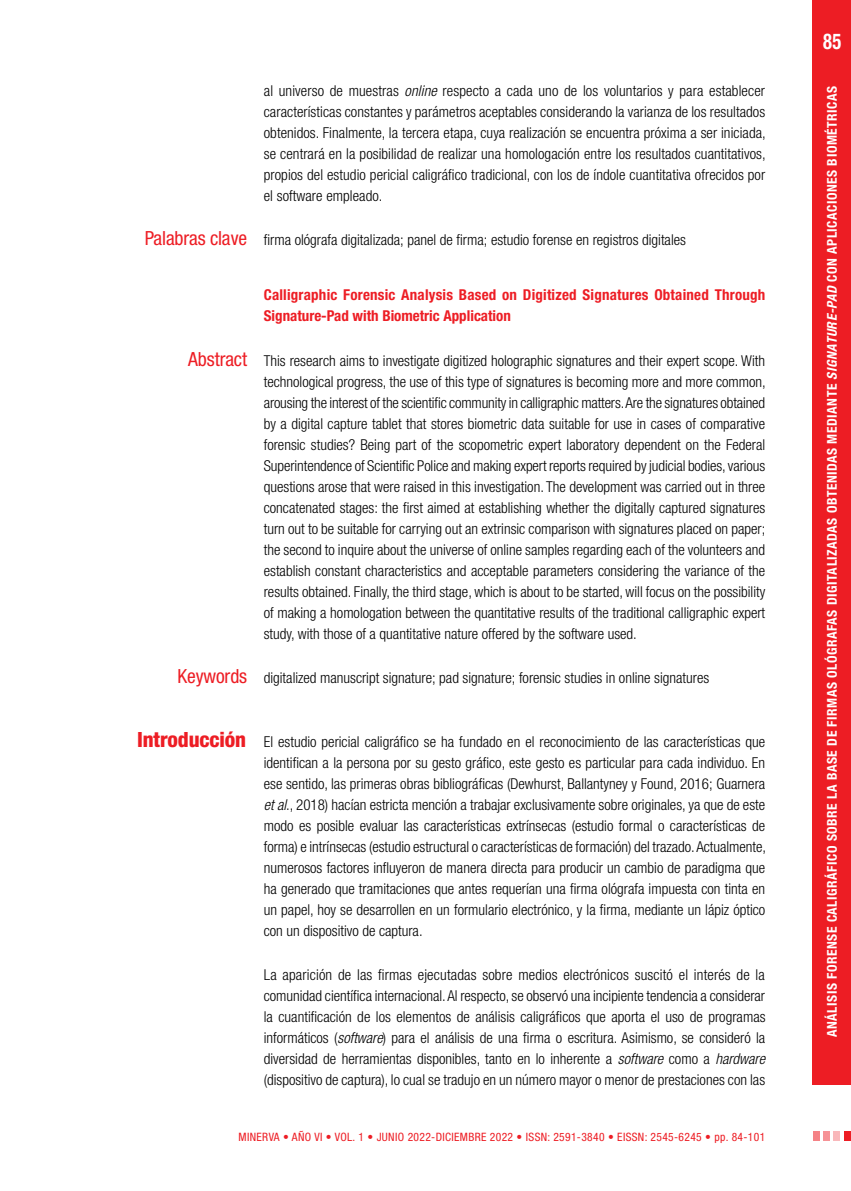
<style>
.page{position:relative;width:851px;height:1191px;background:#fff}
.page>*{position:absolute;margin:0;border:0;box-sizing:border-box;transform-origin:0 0}
.t1{font:700 condensed 21.75px "Helvetica Neue LT Std";color:#fff;scale:.85 1}
._00-SUBTI-1_MARGEN{font:800 condensed 21px "Helvetica Neue LT Std";letter-spacing:-.005em;color:#ed1d24}
._00-RESUMEN_TITULO{font:condensed 19.5px "Helvetica Neue LT Std";letter-spacing:-.005em;color:#ed1d24}
._00-SUBTI-1_MARGEN-2{font:condensed 19.5px "Helvetica Neue LT Std";letter-spacing:-.005em;color:#ed1d24}
._00-TEXTO_GENERAL{font:300 condensed 15px/21px "Helvetica Neue LT Std";color:#000;text-align:justify}
._00-PRIMER_PARRAFO_L{font:300 condensed 15px/21px "Helvetica Neue LT Std";color:#000;text-align:justify}
._00-subti_inglkes{font:700 condensed 15px/21px "Helvetica Neue LT Std";letter-spacing:.015em;color:#ed1d24}
.t2{font:700 condensed 13.5px "Helvetica Neue LT Std";letter-spacing:.04em;color:#fff}
.t3{font:condensed 11.55px "Helvetica Neue LT Std";letter-spacing:.03em;color:#ed1d24}
.s1{font-style:italic}
</style>
<div class="page">
<div style="left:812px;top:0;width:38px;height:1084px;background:#ed1d24"></div>
<div style="left:822px;top:1131px;width:7px;height:10px;background:#f69296"></div>
<div style="left:833px;top:1131px;width:7px;height:10px;background:#f9b8bb"></div>
<div style="left:844px;top:1131px;width:6px;height:10px;background:#ed1d24"></div>
<div style="left:812px;top:1131px;width:7px;height:10px;background:#f58286"></div>
<p class="_00-RESUMEN_TITULO" style="left:145px;top:226px;width:104px">Palabras clave</p>
<p class="_00-SUBTI-1_MARGEN-2" style="left:188px;top:348px;width:60px">Abstract</p>
<p class="_00-RESUMEN_TITULO" style="left:177px;top:665px;width:71px">Keywords</p>
<p class="_00-TEXTO_GENERAL" style="left:264px;top:80px;width:503px">al universo de muestras <span class="s1">online</span> respecto a cada uno de los voluntarios y para establecer características constantes y parámetros aceptables considerando la varianza de los resultados obtenidos. Finalmente, la tercera etapa, cuya realización se encuentra próxima a ser iniciada, se centrará en la posibilidad de realizar una homologación entre los resultados cuantitativos, propios del estudio pericial caligráfico tradicional, con los de índole cuantitativa ofrecidos por el software empleado.</p>
<p class="_00-TEXTO_GENERAL" style="left:264px;top:229px;width:423px">firma ológrafa digitalizada; panel de firma; estudio forense en registros digitales</p>
<p class="_00-subti_inglkes" style="left:264px;top:284px;width:503px">Calligraphic Forensic Analysis Based on Digitized Signatures Obtained Through<br>Signature-Pad with Biometric Application</p>
<p class="_00-TEXTO_GENERAL" style="left:264px;top:350px;width:503px">This research aims to investigate digitized holographic signatures and their expert scope. With technological progress, the use of this type of signatures is becoming more and more common, arousing the interest of the scientific community in calligraphic matters. Are the signatures obtained by a digital capture tablet that stores biometric data suitable for use in cases of comparative forensic studies? Being part of the scopometric expert laboratory dependent on the Federal Superintendence of Scientific Police and making expert reports required by judicial bodies, various questions arose that were raised in this investigation. The development was carried out in three concatenated stages: the first aimed at establishing whether the digitally captured signatures turn out to be suitable for carrying out an extrinsic comparison with signatures placed on paper; the second to inquire about the universe of online samples regarding each of the volunteers and establish constant characteristics and acceptable parameters considering the variance of the results obtained. Finally, the third stage, which is about to be started, will focus on the possibility of making a homologation between the quantitative results of the traditional calligraphic expert study, with those of a quantitative nature offered by the software used.</p>
<p class="_00-TEXTO_GENERAL" style="left:264px;top:667px;width:447px">digitalized manuscript signature; pad signature; forensic studies in online signatures</p>
<p class="_00-SUBTI-1_MARGEN" style="left:137px;top:726px;width:111px">Introducción</p>
<p class="_00-PRIMER_PARRAFO_L" style="left:264px;top:731px;width:503px">El estudio pericial caligráfico se ha fundado en el reconocimiento de las características que identifican a la persona por su gesto gráfico, este gesto es particular para cada individuo. En ese sentido, las primeras obras bibliográficas (Dewhurst, Ballantyney y Found, 2016; Guarnera <span class="s1">et al</span>., 2018) hacían estricta mención a trabajar exclusivamente sobre originales, ya que de este modo es posible evaluar las características extrínsecas (estudio formal o características de forma) e intrínsecas (estudio estructural o características de formación) del trazado. Actualmente, numerosos factores influyeron de manera directa para producir un cambio de paradigma que ha generado que tramitaciones que antes requerían una firma ológrafa impuesta con tinta en un papel, hoy se desarrollen en un formulario electrónico, y la firma, mediante un lápiz óptico con un dispositivo de captura.</p>
<p class="_00-TEXTO_GENERAL" style="left:264px;top:964px;width:503px">La aparición de las firmas ejecutadas sobre medios electrónicos suscitó el interés de la comunidad científica internacional. Al respecto, se observó una incipiente tendencia a considerar la cuantificación de los elementos de análisis caligráficos que aporta el uso de programas informáticos (<span class="s1">software</span>) para el análisis de una firma o escritura. Asimismo, se consideró la diversidad de herramientas disponibles, tanto en lo inherente a <span class="s1">software</span> como a <span class="s1">hardware </span>(dispositivo de captura), lo cual se tradujo en un número mayor o menor de prestaciones con las</p>
<p class="t3" style="left:238px;top:1130px;width:528px">MINERVA • AÑO VI • VOL. 1 • JUNIO 2022-DICIEMBRE 2022 • ISSN: 2591-3840 • EISSN: 2545-6245 • pp. 84-101</p>
<h1 class="t1" style="left:823px;top:28px;width:23px">85</h1>
<p class="t2" style="left:823px;top:1037px;width:952px;rotate:-90deg">ANÁLISIS FORENSE CALIGRÁFICO SOBRE LA BASE DE FIRMAS OLÓGRAFAS DIGITALIZADAS OBTENIDAS MEDIANTE <span class="s1">SIGNATURE-PAD</span> CON APLICACIONES BIOMÉTRICAS</p>
</div>
